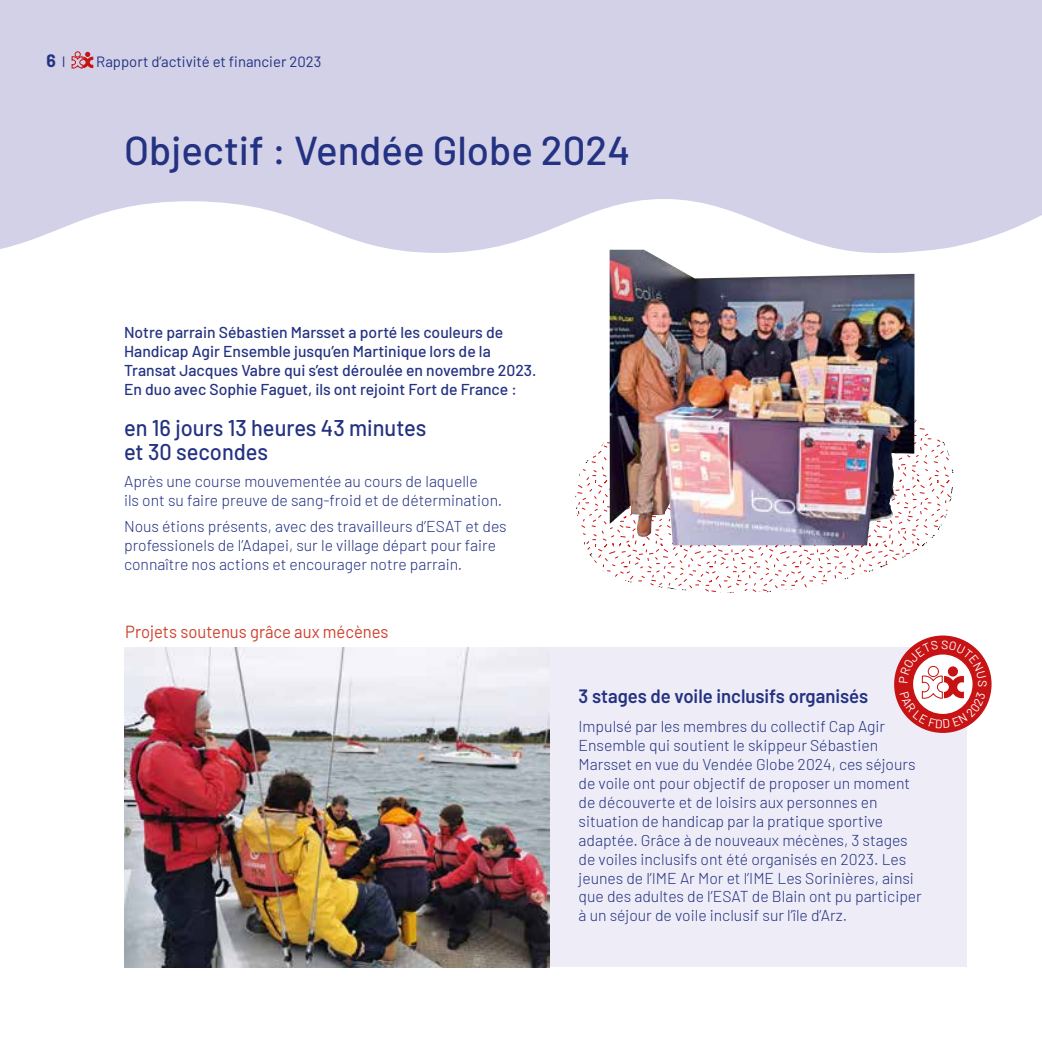
<style>
.page{position:relative;width:1042px;height:1042px;background:#fff}
.page>*{position:absolute;margin:0;border:0;box-sizing:border-box;transform-origin:0 0}
.t1{font:500 40.25px "Barlow";color:#243282}
.t2{font:500 22.75px/24.5px "Barlow";color:#243282;scale:.96 1}
.t3{font:600 19.25px "Barlow";color:#243282;scale:.96 1}
.t4{font:17.5px "Barlow";color:#d0402d;scale:.95 1}
.t5{font:700 17.5px "Barlow";color:#243282}
.t6{font:300 15.75px/18.9px "Barlow";color:#243282}
.t7{font:500 15.75px/18.9px "Barlow";color:#243282}
.t8{font:14.88px "Barlow";color:#243282}
.t9{font:12.25px "Barlow";color:#fff}
.s1{font-weight:400;font-size:14.88px}
</style>
<div class="page">
<svg style="left:0;top:0;width:1042px;height:253px;background:#d6d5e9"></svg>
<svg style="left:71px;top:52px;width:22px;height:17px"></svg>
<div style="left:126px;top:648px;width:840px;height:319px;background:#eeedf7"></div>
<svg style="left:575px;top:412px;width:379px;height:181px"></svg>
<img style="left:124px;top:648px;width:425px;height:319px">
<img style="left:609px;top:250px;width:305px;height:295px">
<div style="left:894px;top:635px;width:97px;height:98px;background:#c81314;border-radius:50%"></div>
<svg style="left:899px;top:640px;width:87px;height:88px"></svg>
<p class="t5" style="left:47px;top:48px;width:21px">6 <span class="s1">I</span></p>
<p class="t8" style="left:96px;top:51px;width:227px">Rapport d’activité et financier 2023</p>
<h1 class="t1" style="left:124px;top:121px;width:508px">Objectif : Vendée Globe 2024</h1>
<p class="t7" style="left:124px;top:322px;width:414px">Notre parrain Sébastien Marsset a porté les couleurs de Handicap Agir Ensemble jusqu’en Martinique lors de la Transat Jacques Vabre qui s’est déroulée en novembre 2023.<br>En duo avec Sophie Faguet, ils ont rejoint Fort de France :</p>
<h2 class="t2" style="left:124px;top:414px;width:316px">en 16 jours 13 heures 43 minutes et 30 secondes</h2>
<p class="t6" style="left:124px;top:470px;width:380px">Après une course mouvementée au cours de laquelle<br>ils ont su faire preuve de sang-froid et de détermination.</p>
<p class="t6" style="left:124px;top:516px;width:384px">Nous étions présents, avec des travailleurs d’ESAT et des professionels de l’Adapei, sur le village départ pour faire connaître nos actions et encourager notre parrain.</p>
<p class="t4" style="left:125px;top:619px;width:278px">Projets soutenus grâce aux mécènes</p>
<p class="t3" style="left:578px;top:682px;width:303px">3 stages de voile inclusifs organisés</p>
<p class="t6" style="left:578px;top:716px;width:345px">Impulsé par les membres du collectif Cap Agir Ensemble qui soutient le skippeur Sébastien Marsset en vue du Vendée Globe 2024, ces séjours de voile ont pour objectif de proposer un moment de découverte et de loisirs aux personnes en situation de handicap par la pratique sportive adaptée. Grâce à de nouveaux mécènes, 3 stages de voiles inclusifs ont été organisés en 2023. Les jeunes de l’IME Ar Mor et l’IME Les Sorinières, ainsi que des adultes de l’ESAT de Blain ont pu participer à un séjour de voile inclusif sur l’île d’Arz.</p>
<p class="t9" style="left:991px;top:680px;width:9px;rotate:90deg">S</p>
</div>
